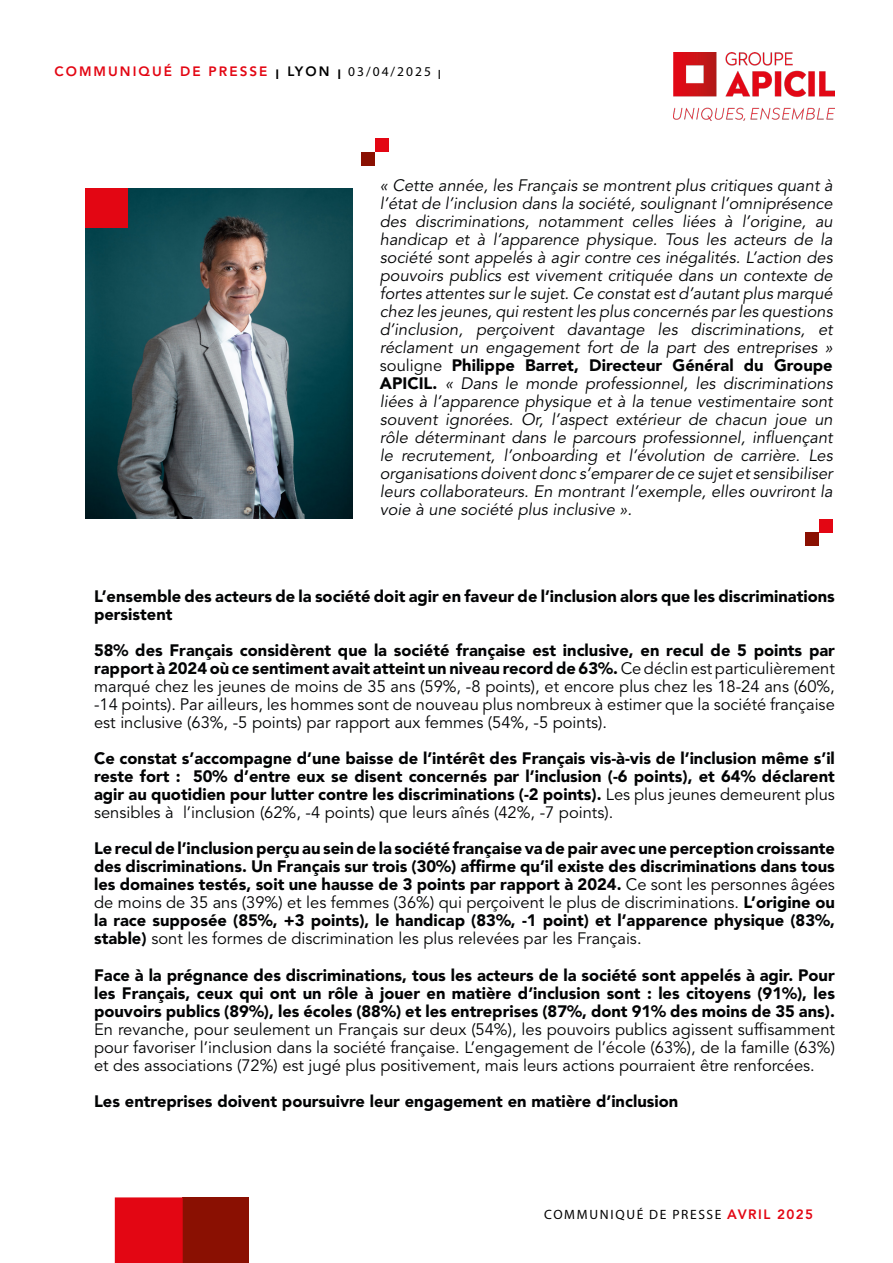
<style>
.page{position:relative;width:893px;height:1263px;background:#fff}
.page>*{position:absolute;margin:0;border:0;box-sizing:border-box;transform-origin:0 0}
.t1{font:900 16.5px/18px "Avenir LT Std";color:#020304;text-align:justify}
.t2{font:italic 16.5px/18px "Avenir LT Std";color:#020304;text-align:justify}
.t3{font:16.5px/18px "Avenir LT Std";color:#020304;text-align:justify}
.t4{font:800 13.5px "Avenir LT Std";letter-spacing:.15em;color:#e30613}
.t5{font:13.5px "Myriad Pro";letter-spacing:.125em;color:#000}
.s1{color:#000}
.s2{font-family:"Myriad Pro";font-weight:400;color:#000}
.s3{font-style:normal}
.s4{font-weight:900;font-style:normal}
.s5{font-weight:900}
.s6{font-weight:400}
.s7{font-family:"Avenir LT Std";font-weight:800;color:#e30613}
</style>
<div class="page">
<img style="left:674px;top:53px;width:160px;height:67px">
<div style="left:182px;top:1197px;width:66px;height:66px;background:#8a1002"></div>
<div style="left:115px;top:1197px;width:68px;height:66px;background:#e30613"></div>
<div style="left:375px;top:138px;width:14px;height:14px;background:#e30613"></div>
<div style="left:361px;top:152px;width:14px;height:13px;background:#8a1002"></div>
<img style="left:85px;top:188px;width:268px;height:331px">
<div style="left:819px;top:519px;width:14px;height:13px;background:#e30613"></div>
<div style="left:805px;top:532px;width:14px;height:14px;background:#8a1002"></div>
<div style="left:85px;top:188px;width:43px;height:39px;background:#e30613"></div>
<p class="t4" style="left:55px;top:64px;width:388px">COMMUNIQUÉ DE PRESSE <span class="s1">I LYON I</span> <span class="s2">03/04/2025 I</span></p>
<p class="t2" style="left:380px;top:177px;width:454px">« Cette année, les Français se montrent plus critiques quant à l’état de l’inclusion dans la société, soulignant l’omniprésence des discriminations, notamment celles liées à l’origine, au handicap et à l’apparence physique. Tous les acteurs de la société sont appelés à agir contre ces inégalités. L’action des pouvoirs publics est vivement critiquée dans un contexte de fortes attentes sur le sujet. Ce constat est d’autant plus marqué chez les jeunes, qui restent les plus concernés par les questions d’inclusion, perçoivent davantage les discriminations, et réclament un engagement fort de la part des entreprises » <span class="s3">souligne</span> <span class="s4">Philippe Barret, Directeur Général du Groupe APICIL.</span> « Dans le monde professionnel, les discriminations liées à l’apparence physique et à la tenue vestimentaire sont souvent ignorées. Or, l’aspect extérieur de chacun joue un rôle déterminant dans le parcours professionnel, influençant le recrutement, l’onboarding et l’évolution de carrière. Les organisations doivent donc s’emparer de ce sujet et sensibiliser leurs collaborateurs. En montrant l’exemple, elles ouvriront la voie à une société plus inclusive ».</p>
<p class="t1" style="left:94px;top:588px;width:742px">L’ensemble des acteurs de la société doit agir en faveur de l’inclusion alors que les discriminations persistent</p>
<p class="t3" style="left:94px;top:642px;width:742px"><span class="s5">58% des Français considèrent que la société française est inclusive, en recul de 5 points par rapport à 2024 où ce sentiment avait atteint un niveau record de 63%.</span> Ce déclin est particulièrement marqué chez les jeunes de moins de 35 ans (59%, -8 points), et encore plus chez les 18-24 ans (60%, -14 points). Par ailleurs, les hommes sont de nouveau plus nombreux à estimer que la société française est inclusive (63%, -5 points) par rapport aux femmes (54%, -5 points).</p>
<p class="t1" style="left:94px;top:750px;width:742px">Ce constat s’accompagne d’une baisse de l’intérêt des Français vis-à-vis de l’inclusion même s’il reste fort : 50% d’entre eux se disent concernés par l’inclusion (-6 points), et 64% déclarent agir au quotidien pour lutter contre les discriminations (-2 points). <span class="s6">Les plus jeunes demeurent plus sensibles à l’inclusion (62%, -4 points) que leurs aînés (42%, -7 points).</span></p>
<p class="t1" style="left:94px;top:840px;width:742px">Le recul de l’inclusion perçu au sein de la société française va de pair avec une perception croissante des discriminations. Un Français sur trois (30%) affirme qu’il existe des discriminations dans tous les domaines testés, soit une hausse de 3 points par rapport à 2024. <span class="s6">Ce sont les personnes âgées de moins de 35 ans (39%) et les femmes (36%) qui perçoivent le plus de discriminations.</span> L’origine ou la race supposée (85%, +3 points), le handicap (83%, -1 point) et l’apparence physique (83%, stable) <span class="s6">sont les formes de discrimination les plus relevées par les Français.</span></p>
<p class="t1" style="left:94px;top:966px;width:742px">Face à la prégnance des discriminations, tous les acteurs de la société sont appelés à agir. Pour les Français, ceux qui ont un rôle à jouer en matière d’inclusion sont : les citoyens (91%), les pouvoirs publics (89%), les écoles (88%) et les entreprises (87%, dont 91% des moins de 35 ans).</p>
<p class="t3" style="left:94px;top:1020px;width:742px">En revanche, pour seulement un Français sur deux (54%), les pouvoirs publics agissent suffisamment pour favoriser l’inclusion dans la société française. L’engagement de l’école (63%), de la famille (63%) et des associations (72%) est jugé plus positivement, mais leurs actions pourraient être renforcées.</p>
<p class="t1" style="left:94px;top:1092px;width:586px">Les entreprises doivent poursuivre leur engagement en matière d’inclusion</p>
<p class="t5" style="left:544px;top:1206px;width:270px">COMMUNIQUÉ DE PRESSE <span class="s7">AVRIL 2025</span></p>
</div>
